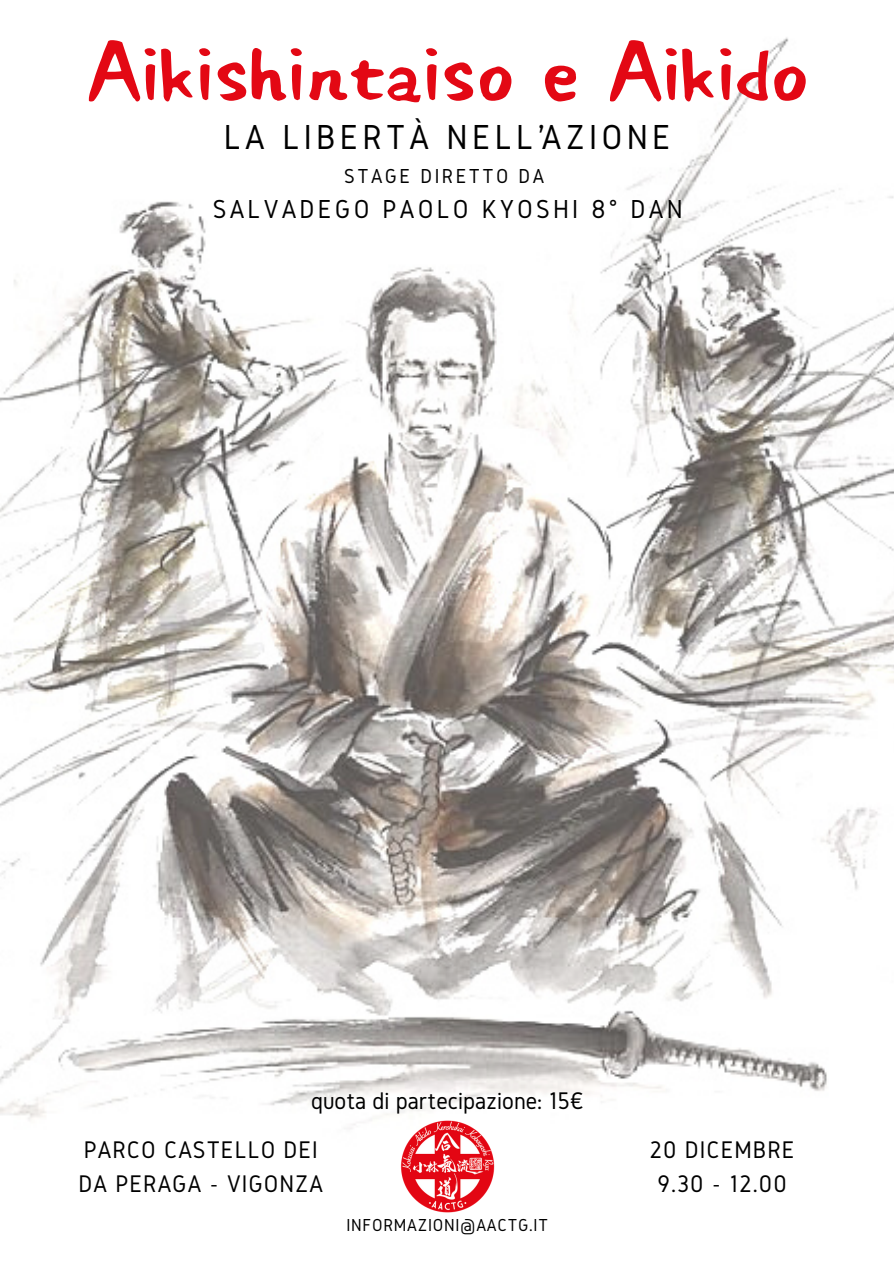
<style>
.page{position:relative;width:894px;height:1264px;background:#fff}
.page>*{position:absolute;margin:0;border:0;box-sizing:border-box;transform-origin:0 0}
.t1{font:700 84px "Otsutome font";letter-spacing:.01em;color:#e30814}
.t2{font:36px "Gidole";letter-spacing:.115em;color:#000}
.t3{font:27px "Gidole";letter-spacing:.115em;color:#000}
.t4{font:24.9px/33.5px "Gidole";letter-spacing:.04em;color:#000;text-align:center}
.t5{font:24.9px "Gidole";color:#000}
.t6{font:21px "Gidole";letter-spacing:.115em;color:#000}
.t7{font:18px "Gidole";letter-spacing:.04em;color:#000}
</style>
<div class="page">
<img style="left:0;top:37px;width:893px;height:1092px">
<img style="left:377px;top:1096px;width:140px;height:117px">
<h1 class="t1" style="left:88px;top:34px;width:720px">Aikishintaiso e Aikido</h1>
<h2 class="t2" style="left:224px;top:117px;width:448px">LA LIBERTÀ NELL’AZIONE</h2>
<p class="t6" style="left:344px;top:164px;width:201px">STAGE DIRETTO DA</p>
<p class="t3" style="left:213px;top:194px;width:471px">SALVADEGO PAOLO KYOSHI 8° DAN</p>
<p class="t5" style="left:311px;top:1086px;width:274px">quota di partecipazione: 15€</p>
<p class="t4" style="left:78px;top:1133px;width:246px;text-align:left">PARCO CASTELLO DEI<br>DA PERAGA - VIGONZA</p>
<p class="t7" style="left:346px;top:1214px;width:203px">INFORMAZIONI@AACTG.IT</p>
<p class="t4" style="left:649px;top:1133px;width:146px">20 DICEMBRE<br>9.30 - 12.00</p>
</div>
